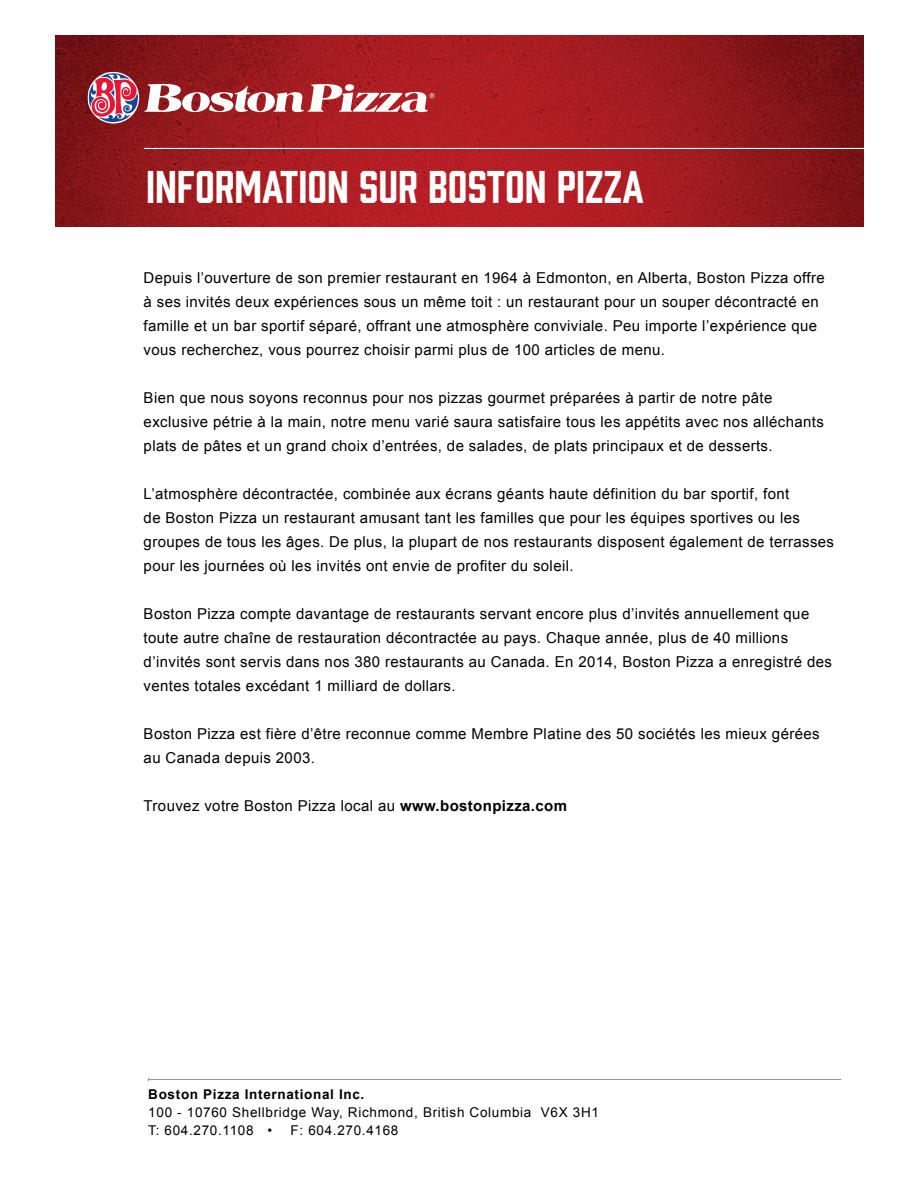
<style>
.page{position:relative;width:918px;height:1188px;background:#fff}
.page>*{position:absolute;margin:0;border:0;box-sizing:border-box;transform-origin:0 0}
.t1{font:42.15px "Prohibition";color:#fff}
.t2{font:15px/24px "Arial";letter-spacing:.025em;color:#000}
.t3{font:13.5px/18px "Arial";letter-spacing:.05em;color:#000}
.t4{font:700 13.5px "Arial";letter-spacing:.05em;color:#000}
.s1{font-weight:700}
</style>
<div class="page">
<hr style="left:148px;top:1079px;width:693px;height:1px;background:#939598">
<img style="left:55px;top:36px;width:809px;height:191px">
<hr style="left:144px;top:148px;width:730px;height:1px;background:#fff">
<svg style="left:87px;top:72px;width:52px;height:52px"></svg>
<svg style="left:89px;top:73px;width:49px;height:49px;background:#ba677f"></svg>
<svg style="left:144px;top:84px;width:291px;height:28px"></svg>
<svg style="left:145px;top:121px;width:154px;height:14px;background:#9c1a1e"></svg>
<h1 class="t1" style="left:146px;top:158px;width:499px">INFORMATION SUR BOSTON PIZZA</h1>
<p class="t2" style="left:144px;top:266px;width:683px">Depuis l’ouverture de son premier restaurant en 1964 à Edmonton, en Alberta, Boston Pizza offre à ses invités deux expériences sous un même toit : un restaurant pour un souper décontracté en famille et un bar sportif séparé, offrant une atmosphère conviviale. Peu importe l’expérience que vous recherchez, vous pourrez choisir parmi plus de 100 articles de menu.</p>
<p class="t2" style="left:144px;top:386px;width:682px">Bien que nous soyons reconnus pour nos pizzas gourmet préparées à partir de notre pâte exclusive pétrie à la main, notre menu varié saura satisfaire tous les appétits avec nos alléchants plats de pâtes et un grand choix d’entrées, de salades, de plats principaux et de desserts.</p>
<p class="t2" style="left:144px;top:482px;width:692px">L’atmosphère décontractée, combinée aux écrans géants haute définition du bar sportif, font<br>de Boston Pizza un restaurant amusant tant les familles que pour les équipes sportives ou les groupes de tous les âges. De plus, la plupart de nos restaurants disposent également de terrasses pour les journées où les invités ont envie de profiter du soleil.</p>
<p class="t2" style="left:144px;top:602px;width:690px">Boston Pizza compte davantage de restaurants servant encore plus d’invités annuellement que toute autre chaîne de restauration décontractée au pays. Chaque année, plus de 40 millions d’invités sont servis dans nos 380 restaurants au Canada. En 2014, Boston Pizza a enregistré des ventes totales excédant 1 milliard de dollars.</p>
<p class="t2" style="left:144px;top:722px;width:678px">Boston Pizza est fière d’être reconnue comme Membre Platine des 50 sociétés les mieux gérées au Canada depuis 2003.</p>
<p class="t2" style="left:144px;top:794px;width:425px">Trouvez votre Boston Pizza local au <span class="s1">www.bostonpizza.com</span></p>
<p class="t4" style="left:148px;top:1085px;width:218px">Boston Pizza International Inc.</p>
<p class="t3" style="left:148px;top:1103px;width:452px">100 - 10760 Shellbridge Way, Richmond, British Columbia V6X 3H1<br>T: 604.270.1108 •</p>
<p class="t3" style="left:291px;top:1121px;width:109px">F: 604.270.4168</p>
</div>
